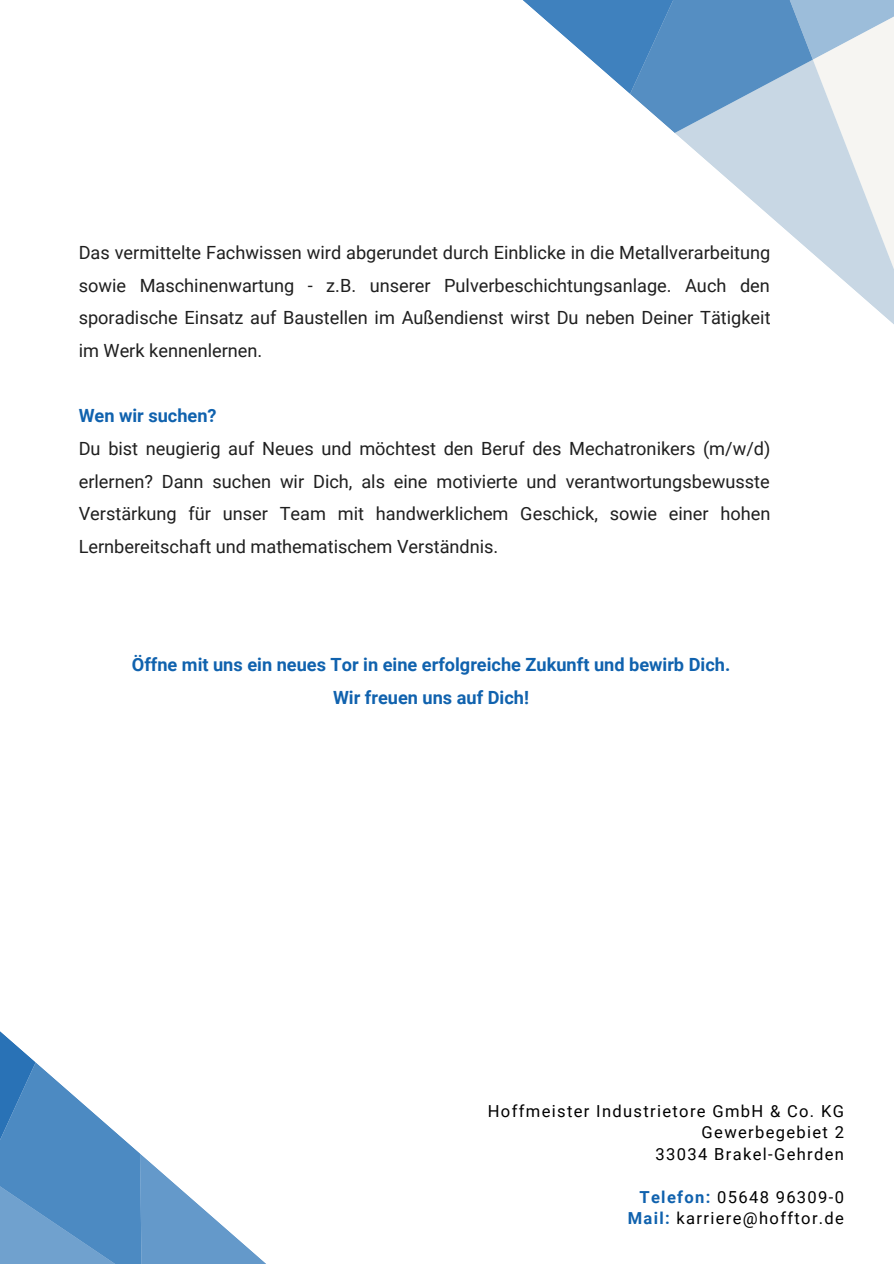
<style>
.page{position:relative;width:894px;height:1264px;background:#fff}
.page>*{position:absolute;margin:0;border:0;box-sizing:border-box;transform-origin:0 0}
.t1{font:18.15px/32.7px "Roboto";color:#1f1f1f;text-align:justify}
.t2{font:700 18.15px/32.7px "Roboto";color:#1062ae;text-align:center}
.t3{font:16.5px "Roboto";letter-spacing:.08em;color:#000}
.s1{font-weight:700;color:#1062ae}
</style>
<div class="page">
<svg style="left:723px;top:175px;width:32px;height:28px"></svg>
<svg style="left:755px;top:101px;width:138px;height:223px"></svg>
<svg style="left:638px;top:101px;width:239px;height:74px;fill:#c8d7e4"></svg>
<svg style="left:523px;top:0;width:370px;height:101px"></svg>
<svg style="left:0;top:1031px;width:265px;height:232px"></svg>
<p class="t1" style="left:79px;top:236px;width:693px">Das vermittelte Fachwissen wird abgerundet durch Einblicke in die Metallverarbeitung sowie Maschinenwartung - z.B. unserer Pulverbeschichtungsanlage. Auch den sporadische Einsatz auf Baustellen im Außendienst wirst Du neben Deiner Tätigkeit im Werk kennenlernen.</p>
<p class="t2" style="left:79px;top:399px;width:139px">Wen wir suchen?</p>
<p class="t1" style="left:79px;top:432px;width:693px">Du bist neugierig auf Neues und möchtest den Beruf des Mechatronikers (m/w/d) erlernen? Dann suchen wir Dich, als eine motivierte und verantwortungsbewusste Verstärkung für unser Team mit handwerklichem Geschick, sowie einer hohen Lernbereitschaft und mathematischem Verständnis.</p>
<p class="t2" style="left:132px;top:648px;width:599px">Öffne mit uns ein neues Tor in eine erfolgreiche Zukunft und bewirb Dich.<br>Wir freuen uns auf Dich!</p>
<p class="t3" style="left:487px;top:1101px;width:357px">Hoffmeister Industrietore GmbH &amp; Co. KG</p>
<p class="t3" style="left:701px;top:1123px;width:144px">Gewerbegebiet 2</p>
<p class="t3" style="left:655px;top:1144px;width:190px">33034 Brakel-Gehrden</p>
<p class="t3" style="left:639px;top:1187px;width:206px"><span class="s1">Telefon:</span> 05648 96309-0</p>
<p class="t3" style="left:627px;top:1208px;width:218px"><span class="s1">Mail:</span> karriere@hofftor.de</p>
</div>
